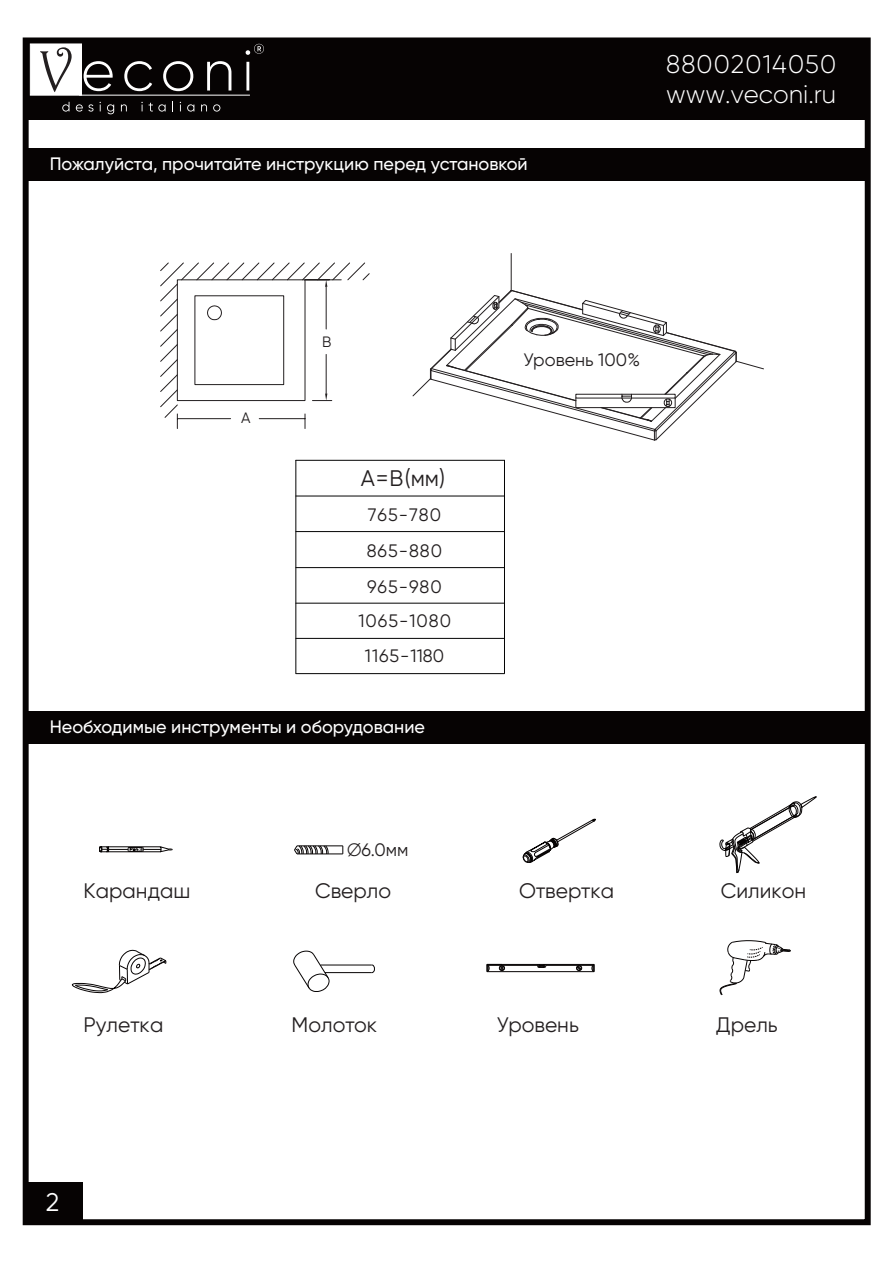
<style>
.page{position:relative;width:893px;height:1263px;background:#fff}
.page>*{position:absolute;margin:0;border:0;box-sizing:border-box;transform-origin:0 0}
.t1{font:300 25.5px/30.6px "Gilroy";letter-spacing:.045em;color:#fff}
.t2{font:25.5px "Gilroy";color:#fff}
.t3{font:22.5px "Gilroy";color:#231f20}
.t4{font:21px "Gilroy";color:#231f20}
.t5{font:500 18px "Gilroy";color:#fff}
.t6{font:18px/36px "Gilroy";letter-spacing:.055em;color:#231f20;text-align:justify}
.t7{font:18px "Gilroy";color:#231f20}
.t8{font:15px "Gilroy";color:#231f20}
</style>
<div class="page">
<div style="left:26px;top:40px;width:842px;height:80px;background:#060303"></div>
<div style="left:26px;top:148px;width:842px;height:32px;background:#060303"></div>
<div style="left:26px;top:711px;width:842px;height:33px;background:#060303"></div>
<div style="left:23px;top:37px;width:848px;height:1188px;border:6px solid #060303"></div>
<svg style="left:293px;top:951px;width:36px;height:41px"></svg>
<div style="left:29px;top:1182px;width:54px;height:37px;background:#060303"></div>
<svg style="left:160px;top:262px;width:210px;height:167px"></svg>
<hr style="left:177px;top:418px;width:54px;height:1px;background:#231f20">
<hr style="left:259px;top:418px;width:46px;height:1px;background:#231f20">
<div style="left:30px;top:44px;width:52px;height:52px;background:#fff;border:1px solid #fff"></div>
<svg style="left:40px;top:47px;width:32px;height:45px"></svg>
<svg style="left:84px;top:61px;width:29px;height:30px"></svg>
<svg style="left:124px;top:61px;width:28px;height:30px"></svg>
<svg style="left:163px;top:61px;width:30px;height:30px"></svg>
<svg style="left:207px;top:61px;width:24px;height:30px"></svg>
<hr style="left:79px;top:95px;width:171px;height:1px;background:#fff">
<svg style="left:121px;top:104px;width:6px;height:7px"></svg>
<svg style="left:201px;top:104px;width:6px;height:7px"></svg>
<svg style="left:76px;top:104px;width:17px;height:8px"></svg>
<svg style="left:187px;top:104px;width:7px;height:8px"></svg>
<svg style="left:213px;top:104px;width:7px;height:8px"></svg>
<hr style="left:305px;top:280px;width:36px;height:1px;background:#231f20">
<hr style="left:296px;top:460px;width:208px;height:1px;background:#030303">
<hr style="left:296px;top:496px;width:208px;height:1px;background:#030303">
<hr style="left:296px;top:531px;width:208px;height:1px;background:#030303">
<hr style="left:296px;top:567px;width:208px;height:1px;background:#030303">
<hr style="left:296px;top:603px;width:208px;height:1px;background:#030303">
<hr style="left:296px;top:638px;width:208px;height:1px;background:#030303">
<hr style="left:296px;top:673px;width:208px;height:1px;background:#030303">
<hr style="left:297px;top:846px;width:46px;height:1px;background:#060303">
<hr style="left:297px;top:854px;width:46px;height:1px;background:#060303">
<hr style="left:487px;top:964px;width:107px;height:1px;background:#060303">
<hr style="left:320px;top:965px;width:52px;height:1px;background:#060303">
<hr style="left:487px;top:965px;width:51px;height:1px;background:#060303">
<hr style="left:546px;top:965px;width:48px;height:1px;background:#060303">
<svg style="left:537px;top:964px;width:10px;height:4px"></svg>
<svg style="left:576px;top:965px;width:6px;height:6px"></svg>
<hr style="left:487px;top:971px;width:107px;height:1px;background:#060303">
<hr style="left:325px;top:972px;width:47px;height:1px;background:#060303">
<svg style="left:62px;top:102px;width:8px;height:10px"></svg>
<svg style="left:107px;top:104px;width:7px;height:10px"></svg>
<svg style="left:141px;top:102px;width:2px;height:9px"></svg>
<svg style="left:72px;top:950px;width:95px;height:43px"></svg>
<svg style="left:149px;top:103px;width:17px;height:9px"></svg>
<svg style="left:99px;top:846px;width:74px;height:6px"></svg>
<svg style="left:246px;top:44px;width:18px;height:47px"></svg>
<hr style="left:296px;top:460px;width:1px;height:213px;background:#030303">
<svg style="left:294px;top:845px;width:35px;height:9px"></svg>
<svg style="left:371px;top:964px;width:4px;height:9px"></svg>
<svg style="left:486px;top:964px;width:19px;height:8px"></svg>
<hr style="left:504px;top:460px;width:1px;height:213px;background:#030303">
<hr style="left:511px;top:253px;width:1px;height:38px;background:#231f20">
<svg style="left:523px;top:819px;width:73px;height:44px"></svg>
<svg style="left:591px;top:964px;width:4px;height:8px"></svg>
<svg style="left:412px;top:290px;width:352px;height:151px"></svg>
<svg style="left:719px;top:940px;width:72px;height:56px"></svg>
<svg style="left:719px;top:796px;width:98px;height:77px"></svg>
<p class="t5" style="left:50px;top:153px;width:480px">Пожалуйста, прочитайте инструкцию перед установкой</p>
<h1 class="t1" style="left:666px;top:48px;width:172px">88002014050 www.veconi.ru</h1>
<p class="t8" style="left:241px;top:409px;width:11px">A</p>
<p class="t8" style="left:322px;top:333px;width:11px">B</p>
<p class="t3" style="left:361px;top:464px;width:86px">A=B(мм)</p>
<p class="t6" style="left:367px;top:497px;width:77px">765-780<br>865-880<br>965-980</p>
<p class="t6" style="left:358px;top:602px;width:94px;line-height:35.2px;text-align:center">1065-1080<br>1165-1180</p>
<p class="t5" style="left:50px;top:716px;width:377px">Необходимые инструменты и оборудование</p>
<p class="t6" style="left:347px;top:831px;width:63px">∅6.0мм</p>
<p class="t7" style="left:523px;top:349px;width:118px">Уровень 100%</p>
<p class="t4" style="left:83px;top:877px;width:109px">Карандаш</p>
<p class="t4" style="left:315px;top:877px;width:78px">Сверло</p>
<p class="t4" style="left:519px;top:877px;width:97px">Отвертка</p>
<p class="t4" style="left:721px;top:877px;width:87px">Силикон</p>
<p class="t4" style="left:83px;top:1012px;width:81px">Рулетка</p>
<p class="t4" style="left:292px;top:1012px;width:87px">Молоток</p>
<p class="t4" style="left:497px;top:1012px;width:83px">Уровень</p>
<p class="t4" style="left:716px;top:1012px;width:63px">Дрель</p>
<h1 class="t2" style="left:46px;top:1186px;width:15px">2</h1>
</div>
